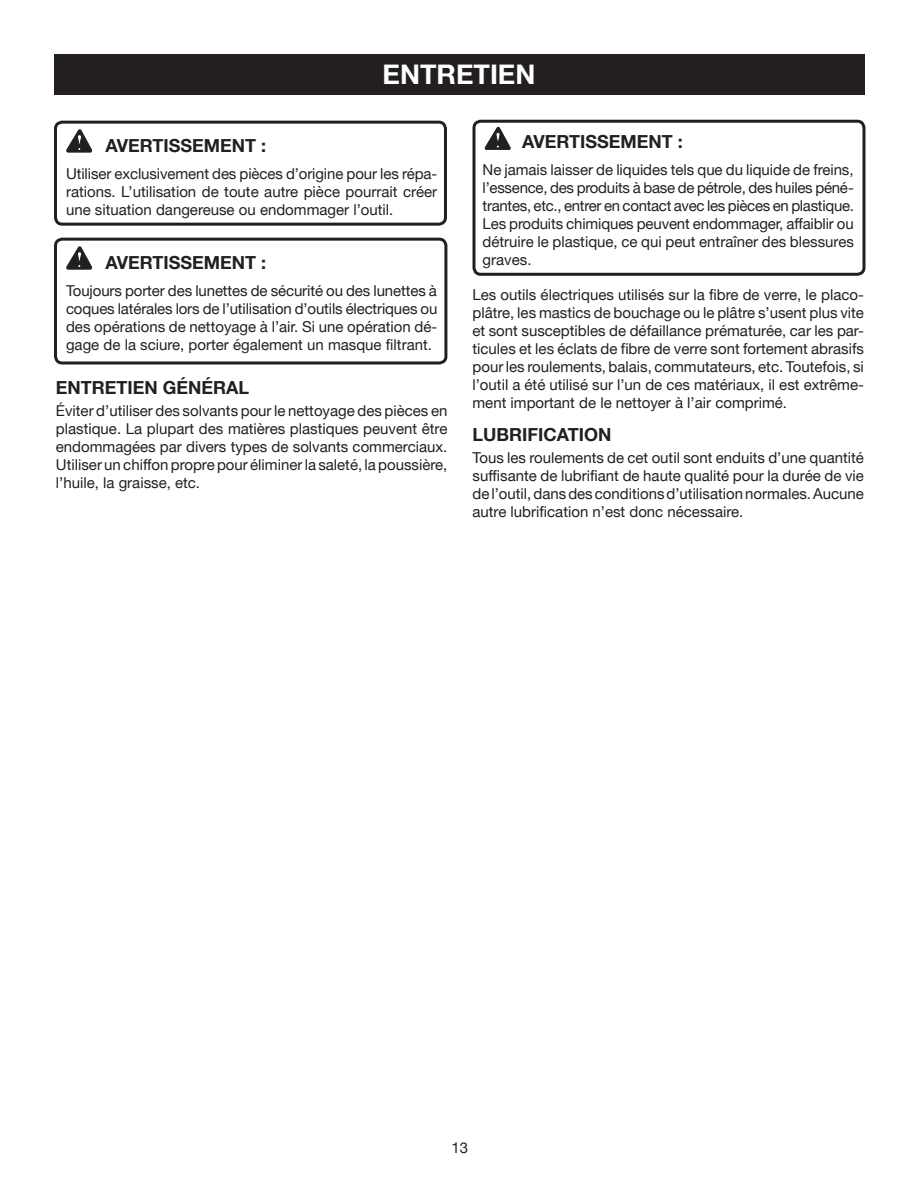
<style>
.page{position:relative;width:918px;height:1188px;background:#fff}
.page>*{position:absolute;margin:0;border:0;box-sizing:border-box;transform-origin:0 0}
.t1{font:700 27px "Helvetica Neue";color:#fff}
.t2{font:700 18px "Helvetica Neue";color:#231f20}
.t3{font:15px/18px "Helvetica Neue";color:#231f20;text-align:justify}
</style>
<div class="page">
<div style="left:54px;top:54px;width:810px;height:40px;background:#231f20"></div>
<svg style="left:54px;top:237px;width:394px;height:126px"></svg>
<svg style="left:472px;top:119px;width:394px;height:155px"></svg>
<svg style="left:54px;top:120px;width:393px;height:104px"></svg>
<svg style="left:67px;top:247px;width:25px;height:22px"></svg>
<svg style="left:485px;top:127px;width:25px;height:23px"></svg>
<h1 class="t1" style="left:383px;top:57px;width:154px">ENTRETIEN</h1>
<p class="t2" style="left:105px;top:135px;width:162px">AVERTISSEMENT :</p>
<p class="t3" style="left:66px;top:165px;width:373px">Utiliser exclusivement des pièces d’origine pour les répa&shy;rations. L’utilisation de toute autre pièce pourrait créer une situation dangereuse ou endommager l’outil.</p>
<p class="t2" style="left:105px;top:252px;width:162px">AVERTISSEMENT :</p>
<p class="t3" style="left:66px;top:282px;width:373px">Toujours porter des lunettes de sécurité ou des lunettes à coques latérales lors de l’utilisation d’outils électriques ou des opérations de nettoyage à l’air. Si une opération dé&shy;gage de la sciure, porter également un masque filtrant.</p>
<p class="t2" style="left:56px;top:376px;width:195px">ENTRETIEN GÉNÉRAL</p>
<p class="t3" style="left:56px;top:402px;width:393px">Éviter d’utiliser des solvants pour le nettoyage des pièces en plastique. La plupart des matières plastiques peuvent être endommagées par divers types de solvants commerciaux.<br>Utiliser un chiffon propre pour éliminer la saleté, la poussière, l’huile, la graisse, etc.</p>
<p class="t2" style="left:522px;top:131px;width:162px">AVERTISSEMENT :</p>
<p class="t3" style="left:483px;top:161px;width:373px">Ne jamais laisser de liquides tels que du liquide de freins, l’essence, des produits à base de pétrole, des huiles péné&shy;trantes, etc., entrer en contact avec les pièces en plastique.<br>Les produits chimiques peuvent endommager, affaiblir ou détruire le plastique, ce qui peut entraîner des blessures graves.</p>
<p class="t3" style="left:472px;top:286px;width:393px">Les outils électriques utilisés sur la fibre de verre, le placo&shy;plâtre, les mastics de bouchage ou le plâtre s’usent plus vite et sont susceptibles de défaillance prématurée, car les par&shy;ticules et les éclats de fibre de verre sont fortement abrasifs pour les roulements, balais, commutateurs, etc. Toutefois, si l’outil a été utilisé sur l’un de ces matériaux, il est extrême&shy;ment important de le nettoyer à l’air comprimé.</p>
<p class="t2" style="left:472px;top:423px;width:140px">LUBRIFICATION</p>
<p class="t3" style="left:472px;top:449px;width:393px">Tous les roulements de cet outil sont enduits d’une quantité suffisante de lubrifiant de haute qualité pour la durée de vie de l’outil, dans des conditions d’utilisation normales. Aucune autre lubrification n’est donc nécessaire.</p>
<p class="t3" style="left:451px;top:1139px;width:18px">13</p>
</div>
